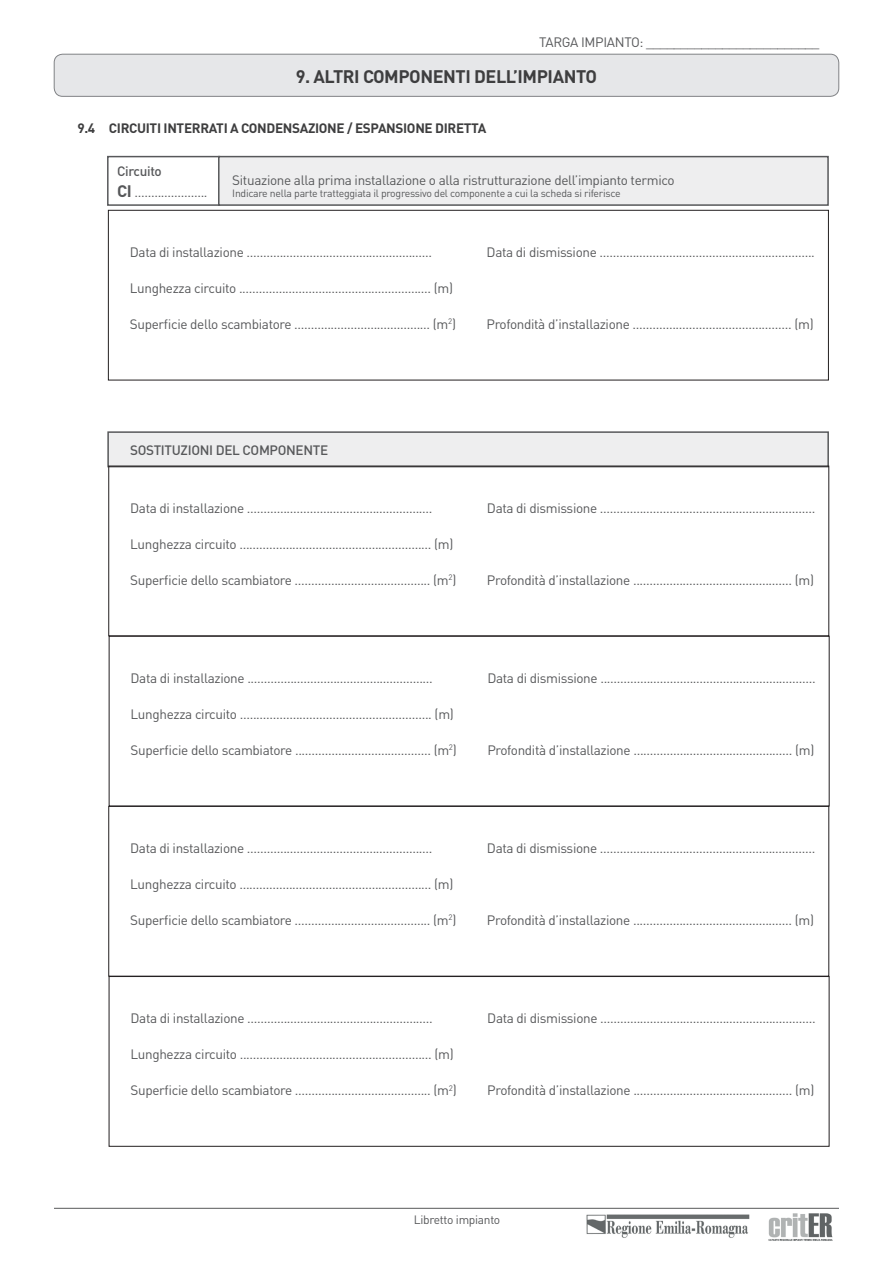
<style>
.page{position:relative;width:893px;height:1263px;background:#fff}
.page>*{position:absolute;margin:0;border:0;box-sizing:border-box;transform-origin:0 0}
.t1{font:700 18px "DIN Pro";letter-spacing:-.025em;color:#3e3e3f}
.t2{font:13.5px/21px "DIN Pro";letter-spacing:-.025em;color:#57585a}
.t3{font:700 13.5px "DIN Pro";letter-spacing:-.025em;color:#3e3e3f}
.t4{font:500 13.5px "DIN Pro";letter-spacing:-.025em;color:#57585a}
.t5{font:12px "DIN Pro";letter-spacing:-.025em;color:#57585a}
.t6{font:10.5px "DIN Pro";letter-spacing:-.025em;color:#57585a}
.s1{font-weight:500}
.s2{font-weight:700;font-size:16.5px}
</style>
<div class="page">
<img style="left:768px;top:1213px;width:65px;height:28px">
<img style="left:586px;top:1214px;width:164px;height:24px">
<hr style="left:54px;top:1208px;width:785px;height:1px;background:#57585a">
<div style="left:54px;top:54px;width:785px;height:42px;background:#e6e7e9;border-radius:9px"></div>
<div style="left:54px;top:54px;width:785px;height:43px;border:1px solid #808285;border-radius:9px"></div>
<div style="left:107px;top:156px;width:113px;height:50px;border:2px solid #57585a"></div>
<div style="left:108px;top:432px;width:720px;height:35px;background:#eeeeef"></div>
<div style="left:107px;top:431px;width:722px;height:36px;border:2px solid #57585a"></div>
<div style="left:109px;top:466px;width:720px;height:170px;border:1px solid #231f20"></div>
<div style="left:109px;top:636px;width:720px;height:170px;border:1px solid #231f20"></div>
<div style="left:109px;top:806px;width:720px;height:170px;border:1px solid #231f20"></div>
<div style="left:109px;top:976px;width:720px;height:170px;border:1px solid #231f20"></div>
<div style="left:108px;top:210px;width:721px;height:170px;border:1px solid #231f20"></div>
<div style="left:219px;top:157px;width:609px;height:48px;background:#eeeeef"></div>
<div style="left:218px;top:156px;width:611px;height:50px;border:2px solid #57585a"></div>
<p class="t2" style="left:539px;top:31px;width:282px">TARGA IMPIANTO: _________________________</p>
<p class="t1" style="left:296px;top:64px;width:303px">9. ALTRI COMPONENTI DELL’IMPIANTO</p>
<p class="t3" style="left:77px;top:119px;width:411px">9.4 CIRCUITI INTERRATI A CONDENSAZIONE / ESPANSIONE DIRETTA</p>
<p class="t2" style="left:117px;top:160px;width:92px"><span class="s1">Circuito<br></span><span class="s2">CI</span> ......................</p>
<p class="t2" style="left:232px;top:169px;width:444px">Situazione alla prima installazione o alla ristrutturazione dell’impianto termico</p>
<p class="t6" style="left:232px;top:186px;width:390px">Indicare nella parte tratteggiata il progressivo del componente a cui la scheda si riferisce</p>
<p class="t2" style="left:130px;top:241px;width:304px">Data di installazione ........................................................</p>
<p class="t2" style="left:487px;top:241px;width:330px">Data di dismissione .................................................................</p>
<p class="t2" style="left:130px;top:277px;width:325px">Lunghezza circuito .......................................................... (m)</p>
<p class="t2" style="left:130px;top:313px;width:328px">Superficie dello scambiatore ......................................... (m<sup>2</sup>)</p>
<p class="t2" style="left:487px;top:313px;width:329px">Profondità d’installazione ................................................ (m)</p>
<p class="t4" style="left:130px;top:441px;width:200px">SOSTITUZIONI DEL COMPONENTE</p>
<p class="t2" style="left:130px;top:497px;width:304px">Data di installazione ........................................................</p>
<p class="t2" style="left:487px;top:497px;width:330px">Data di dismissione .................................................................</p>
<p class="t2" style="left:130px;top:533px;width:325px">Lunghezza circuito .......................................................... (m)</p>
<p class="t2" style="left:130px;top:569px;width:328px">Superficie dello scambiatore ......................................... (m<sup>2</sup>)</p>
<p class="t2" style="left:487px;top:569px;width:329px">Profondità d’installazione ................................................ (m)</p>
<p class="t2" style="left:131px;top:667px;width:304px">Data di installazione ........................................................</p>
<p class="t2" style="left:487px;top:667px;width:330px">Data di dismissione .................................................................</p>
<p class="t2" style="left:131px;top:703px;width:325px">Lunghezza circuito .......................................................... (m)</p>
<p class="t2" style="left:131px;top:739px;width:328px">Superficie dello scambiatore ......................................... (m<sup>2</sup>)</p>
<p class="t2" style="left:487px;top:739px;width:329px">Profondità d’installazione ................................................ (m)</p>
<p class="t2" style="left:130px;top:837px;width:304px">Data di installazione ........................................................</p>
<p class="t2" style="left:487px;top:837px;width:330px">Data di dismissione .................................................................</p>
<p class="t2" style="left:130px;top:873px;width:325px">Lunghezza circuito .......................................................... (m)</p>
<p class="t2" style="left:130px;top:909px;width:328px">Superficie dello scambiatore ......................................... (m<sup>2</sup>)</p>
<p class="t2" style="left:487px;top:909px;width:329px">Profondità d’installazione ................................................ (m)</p>
<p class="t2" style="left:130px;top:1007px;width:304px">Data di installazione ........................................................</p>
<p class="t2" style="left:487px;top:1007px;width:330px">Data di dismissione .................................................................</p>
<p class="t2" style="left:130px;top:1043px;width:325px">Lunghezza circuito .......................................................... (m)</p>
<p class="t2" style="left:130px;top:1079px;width:328px">Superficie dello scambiatore ......................................... (m<sup>2</sup>)</p>
<p class="t2" style="left:487px;top:1079px;width:329px">Profondità d’installazione ................................................ (m)</p>
<p class="t5" style="left:414px;top:1211px;width:88px">Libretto impianto</p>
</div>
